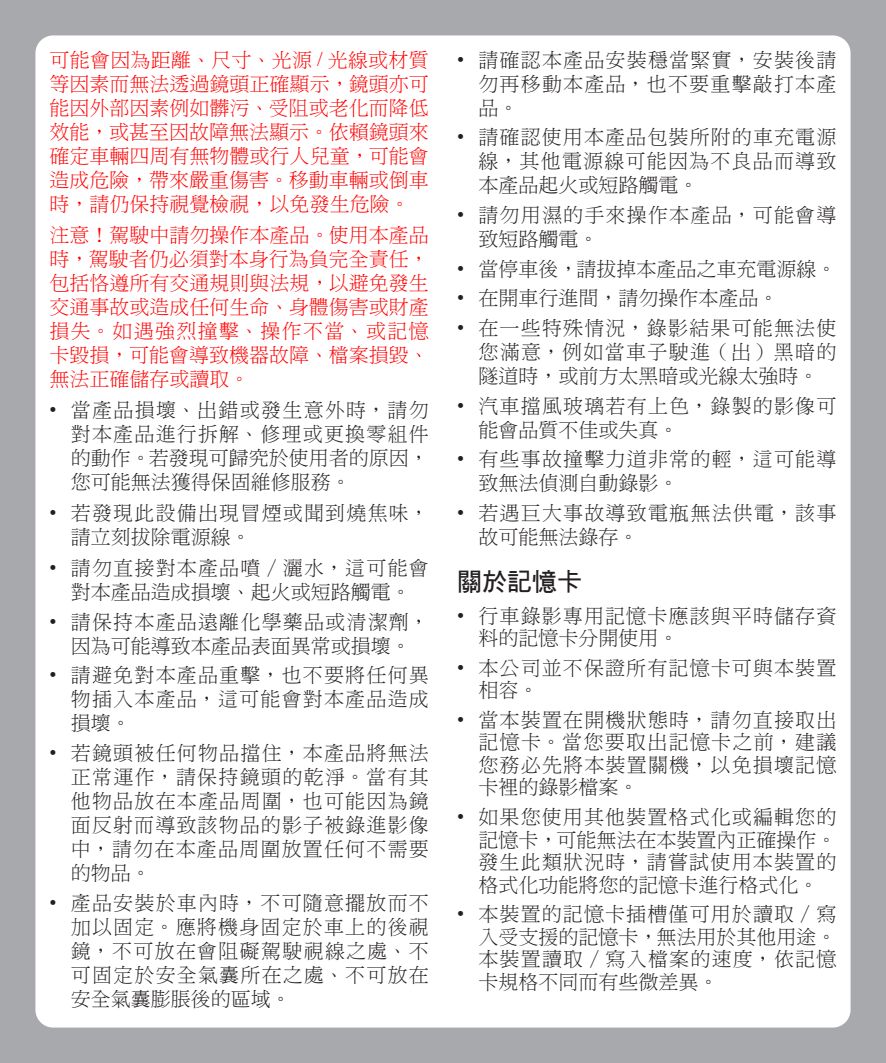
<style>
.page{position:relative;width:886px;height:1063px;background:#a8a9ad}
.page>*{position:absolute;margin:0;border:0;box-sizing:border-box;transform-origin:0 0}
.t1{font:25px "DF Hei W7 WINP BF";color:#231f20}
.t2{font:20px/24px "DF Ming W3 WINP BF";letter-spacing:.06em;color:#231f20;text-align:justify}
.t3{font:20px/24px "DF Ming W3 WINP BF";color:#f00;text-align:justify}
.t4{font:20px/24px "DF Ming W3 WINP BF";color:#231f20;text-align:center}
.t5{font:20px/24px "DF Ming W3 WINP BF";letter-spacing:.03em;color:#231f20;text-align:center}
.s1{font-family:"Times New Roman"}
</style>
<div class="page">
<div style="left:35px;top:35px;width:815px;height:993px;background:#fff;border-radius:18px"></div>
<p class="t3" style="left:50px;top:48px;width:381px">可能會因為距離、尺寸、光源 <span class="s1">/</span> 光線或材質等因素而無法透過鏡頭正確顯示，鏡頭亦可能因外部因素例如髒污、受阻或老化而降低效能，或甚至因故障無法顯示。依賴鏡頭來確定車輛四周有無物體或行人兒童，可能會造成危險，帶來嚴重傷害。移動車輛或倒車時，請仍保持視覺檢視，以免發生危險。</p>
<p class="t3" style="left:50px;top:223px;width:381px">注意！駕駛中請勿操作本產品。使用本產品時，駕駛者仍必須對本身行為負完全責任，包括恪遵所有交通規則與法規，以避免發生交通事故或造成任何生命、身體傷害或財產損失。如遇強烈撞擊、操作不當、或記憶卡毀損，可能會導致機器故障、檔案損毀、無法正確儲存或讀取。</p>
<p class="t2" style="left:71px;top:398px;width:359px;text-indent:-21px"><span class="s1">•</span> 當產品損壞、出錯或發生意外時，請勿對本產品進行拆解、修理或更換零組件的動作。若發現可歸究於使用者的原因，您可能無法獲得保固維修服務。</p>
<p class="t2" style="left:71px;top:501px;width:359px;text-indent:-21px"><span class="s1">•</span> 若發現此設備出現冒煙或聞到燒焦味，請立刻拔除電源線。</p>
<p class="t4" style="left:50px;top:556px;width:381px"><span class="s1">•</span> 請勿直接對本產品噴∕灑水，這可能會對本產品造成損壞、起火或短路觸電。</p>
<p class="t5" style="left:50px;top:610px;width:381px"><span class="s1">•</span> 請保持本產品遠離化學藥品或清潔劑，因為可能導致本產品表面異常或損壞。</p>
<p class="t2" style="left:71px;top:663px;width:359px;text-indent:-21px"><span class="s1">•</span> 請避免對本產品重擊，也不要將任何異物插入本產品，這可能會對本產品造成損壞。</p>
<p class="t2" style="left:71px;top:741px;width:359px;text-indent:-21px"><span class="s1">•</span> 若鏡頭被任何物品擋住，本產品將無法正常運作，請保持鏡頭的乾淨。當有其他物品放在本產品周圍，也可能因為鏡面反射而導致該物品的影子被錄進影像中，請勿在本產品周圍放置任何不需要的物品。</p>
<p class="t2" style="left:71px;top:891px;width:359px;text-indent:-21px"><span class="s1">•</span> 產品安裝於車內時，不可隨意擺放而不加以固定。應將機身固定於車上的後視鏡，不可放在會阻礙駕駛視線之處、不可固定於安全氣囊所在之處、不可放在安全氣囊膨脹後的區域。</p>
<p class="t2" style="left:478px;top:48px;width:359px;text-indent:-21px"><span class="s1">•</span> 請確認本產品安裝穩當緊實，安裝後請勿再移動本產品，也不要重擊敲打本產品。</p>
<p class="t2" style="left:478px;top:125px;width:359px;text-indent:-21px"><span class="s1">•</span> 請確認使用本產品包裝所附的車充電源線，其他電源線可能因為不良品而導致本產品起火或短路觸電。</p>
<p class="t2" style="left:478px;top:203px;width:359px;text-indent:-21px"><span class="s1">•</span> 請勿用濕的手來操作本產品，可能會導致短路觸電。</p>
<p class="t4" style="left:457px;top:257px;width:381px"><span class="s1">•</span> 當停車後，請拔掉本產品之車充電源線。</p>
<p class="t4" style="left:457px;top:286px;width:323px"><span class="s1">•</span> 在開車行進間，請勿操作本產品。</p>
<p class="t2" style="left:478px;top:316px;width:359px;text-indent:-21px"><span class="s1">•</span> 在一些特殊情況，錄影結果可能無法使您滿意，例如當車子駛進（出）黑暗的隧道時，或前方太黑暗或光線太強時。</p>
<p class="t2" style="left:478px;top:394px;width:359px;text-indent:-21px"><span class="s1">•</span> 汽車擋風玻璃若有上色，錄製的影像可能會品質不佳或失真。</p>
<p class="t2" style="left:478px;top:447px;width:359px;text-indent:-21px"><span class="s1">•</span> 有些事故撞擊力道非常的輕，這可能導致無法偵測自動錄影。</p>
<p class="t2" style="left:478px;top:501px;width:359px;text-indent:-21px"><span class="s1">•</span> 若遇巨大事故導致電瓶無法供電，該事故可能無法錄存。</p>
<p class="t1" style="left:457px;top:569px;width:126px">關於記憶卡</p>
<p class="t2" style="left:478px;top:605px;width:359px;line-height:22.5px;text-indent:-21px"><span class="s1">•</span> 行車錄影專用記憶卡應該與平時儲存資料的記憶卡分開使用。</p>
<p class="t2" style="left:478px;top:657px;width:359px;line-height:22.5px;text-indent:-21px"><span class="s1">•</span> 本公司並不保證所有記憶卡可與本裝置相容。</p>
<p class="t2" style="left:478px;top:709px;width:359px;line-height:22.5px;text-indent:-21px"><span class="s1">•</span> 當本裝置在開機狀態時，請勿直接取出記憶卡。當您要取出記憶卡之前，建議您務必先將本裝置關機，以免損壞記憶卡裡的錄影檔案。</p>
<p class="t2" style="left:478px;top:806px;width:359px;line-height:22.5px;text-indent:-21px"><span class="s1">•</span> 如果您使用其他裝置格式化或編輯您的記憶卡，可能無法在本裝置內正確操作。發生此類狀況時，請嘗試使用本裝置的格式化功能將您的記憶卡進行格式化。</p>
<p class="t2" style="left:478px;top:903px;width:359px;line-height:22.5px;text-indent:-21px"><span class="s1">•</span> 本裝置的記憶卡插槽僅可用於讀取∕寫入受支援的記憶卡，無法用於其他用途。本裝置讀取∕寫入檔案的速度，依記憶卡規格不同而有些微差異。</p>
</div>
